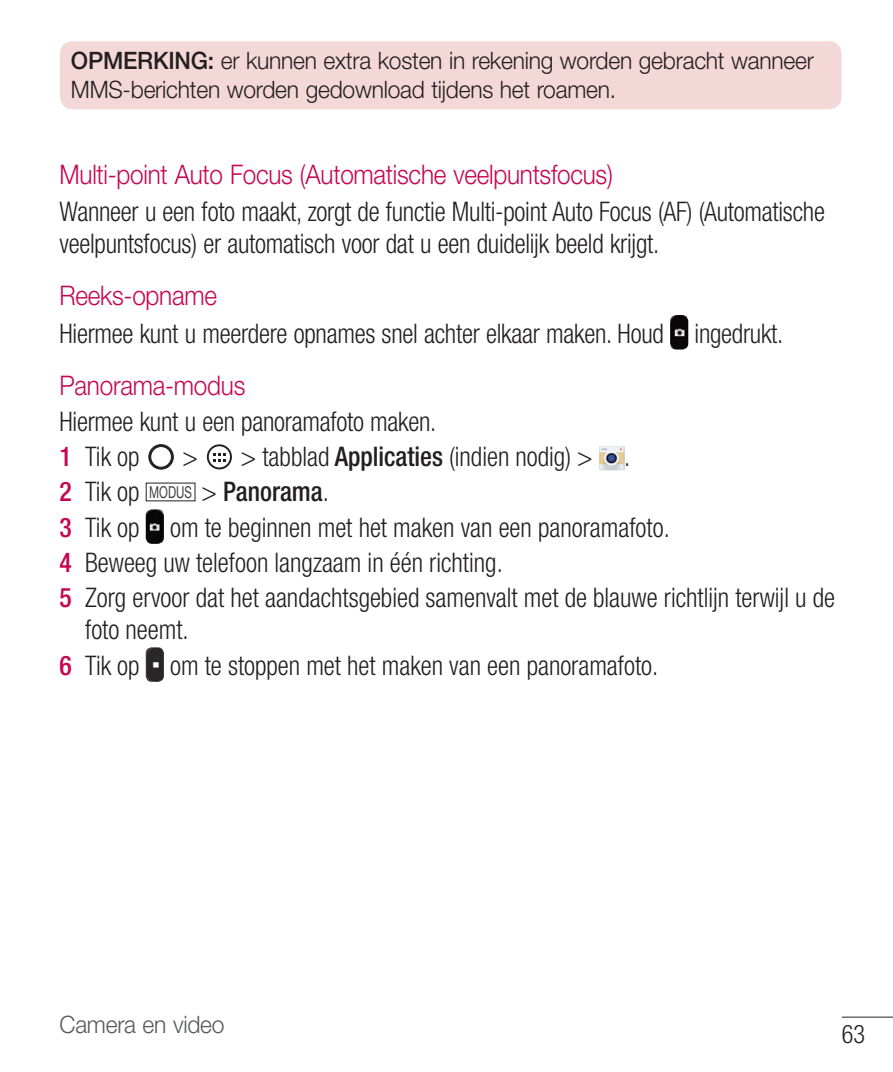
<style>
.page{position:relative;width:893px;height:1072px;background:#fff}
.page>*{position:absolute;margin:0;border:0;box-sizing:border-box;transform-origin:0 0}
.t1{font:300 condensed 27px/35.1px "Helvetica Neue LT Pro";letter-spacing:-.005em;color:#231f20;scale:.95 1}
.t2{font:300 27px "Helvetica Neue LT Pro";letter-spacing:-.01em;color:#c60651;scale:.9 1}
.t3{font:300 condensed 25.5px "Helvetica Neue LT Pro";color:#231f20;scale:.95 1}
.t4{font:300 24px/28.8px "Helvetica Neue LT Pro";letter-spacing:-.01em;color:#231f20;scale:.95 1}
.t5{font:300 24px "Helvetica Neue LT Pro";letter-spacing:-.01em;color:#58595b;scale:.95 1}
.s1{font-weight:500}
.s2{font-weight:500;color:#c60651}
.s3{font-weight:400;font-stretch:normal;font-size:16.5px;color:#414142}
</style>
<div class="page">
<hr style="left:842px;top:1016px;width:51px;height:1px;background:#231f20">
<div style="left:60px;top:41px;width:782px;height:68px;background:#f4d7d7;border-radius:13px"></div>
<img style="left:670px;top:315px;width:18px;height:34px">
<svg style="left:149px;top:444px;width:24px;height:25px"></svg>
<svg style="left:207px;top:444px;width:25px;height:25px"></svg>
<img style="left:599px;top:446px;width:25px;height:24px">
<svg style="left:145px;top:482px;width:51px;height:20px"></svg>
<img style="left:146px;top:509px;width:18px;height:35px">
<img style="left:146px;top:647px;width:18px;height:35px">
<p class="t4" style="left:71px;top:46px;width:784px"><span class="s1">OPMERKING:</span> er kunnen extra kosten in rekening worden gebracht wanneer<br>MMS-berichten worden gedownload tijdens het roamen.</p>
<p class="t2" style="left:60px;top:158px;width:616px">Multi-point Auto Focus (Automatische veelpuntsfocus)</p>
<p class="t1" style="left:60px;top:195px;width:807px;line-height:32.4px">Wanneer u een foto maakt, zorgt de functie Multi-point Auto Focus (AF) (Automatische veelpuntsfocus) er automatisch voor dat u een duidelijk beeld krijgt.</p>
<p class="t2" style="left:60px;top:279px;width:177px">Reeks-opname</p>
<p class="t1" style="left:60px;top:315px;width:763px">Hiermee kunt u meerdere opnames snel achter elkaar maken. Houd ingedrukt.</p>
<p class="t2" style="left:60px;top:368px;width:208px">Panorama-modus</p>
<p class="t1" style="left:60px;top:404px;width:398px">Hiermee kunt u een panoramafoto maken.<br><span class="s2">1</span> Tik op</p>
<p class="t1" style="left:60px;top:439px;width:818px;text-indent:123px">&gt; &gt; tabblad <span class="s1">Applicaties</span> (indien nodig) &gt; .<br><span class="s2">2</span> Tik op <span class="s3">MODUS</span> &gt; <span class="s1">Panorama</span>.<br><span class="s2">3</span> Tik op om te beginnen met het maken van een panoramafoto.<br><span class="s2">4</span> Beweeg uw telefoon langzaam in één richting.<br><span class="s2">5</span> Zorg ervoor dat het aandachtsgebied samenvalt met de blauwe richtlijn terwijl u de</p>
<p class="t1" style="left:60px;top:611px;width:632px;text-indent:26px">foto neemt.<br><span class="s2">6</span> Tik op om te stoppen met het maken van een panoramafoto.</p>
<p class="t5" style="left:60px;top:1009px;width:175px">Camera en video</p>
<p class="t3" style="left:842px;top:1019px;width:26px">63</p>
</div>
